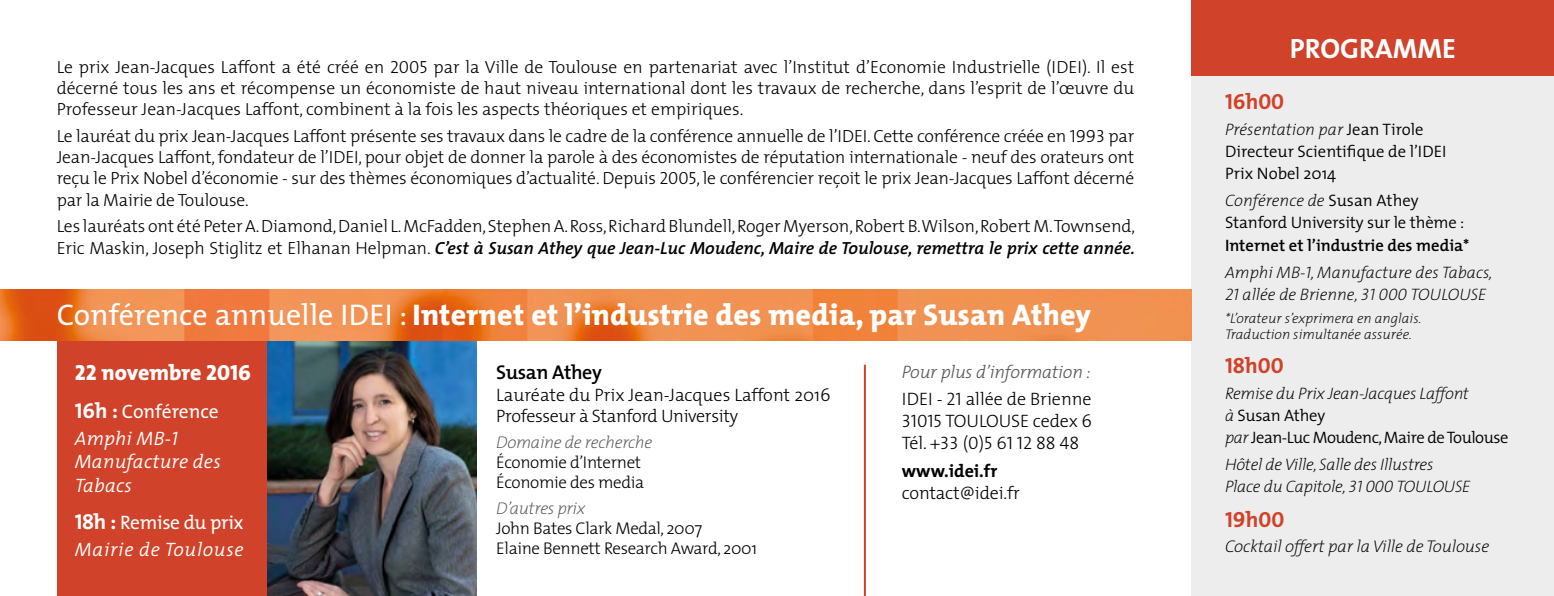
<style>
.page{position:relative;width:1554px;height:596px;background:#fff}
.page>*{position:absolute;margin:0;border:0;box-sizing:border-box;transform-origin:0 0}
.t1{font:800 30px "The Mix";letter-spacing:.005em;color:#fff}
.t2{font:28px "The Mix Bold Caps";color:#fff}
.t3{font:22px "The Mix Bold Caps";color:#d04229}
.t4{font:800 22px "The Mix";color:#fff}
.t5{font:600 20px "The Mix";letter-spacing:-.02em;color:#000}
.t6{font:italic 300 19.4px/27.2px "The Mix";letter-spacing:.035em;color:#fff}
.t7{font:19.4px/27.2px "The Mix";color:#fff}
.t8{font:italic 300 19.4px/23.4px "The Mix";letter-spacing:.01em;color:#fff}
.t9{font:300 18px/21.6px "The Mix";letter-spacing:-.01em;color:#000}
.t10{font:italic 300 18px/27.6px "The Mix";letter-spacing:-.01em;color:#575756}
.t11{font:18px "The Mix Light Caps";color:#000}
.t12{font:700 18px "The Mix";letter-spacing:.005em;color:#000}
.t13{font:300 17.6px/21.2px "The Mix";letter-spacing:-.005em;color:#000;text-align:justify}
.t14{font:300 17px/20px "The Mix";letter-spacing:-.02em;color:#000}
.t15{font:italic 200 17px "The Mix";letter-spacing:-.01em;color:#000}
.t16{font:italic 200 17px "The Mix";letter-spacing:-.02em;color:#575756}
.t17{font:300 16.6px/22px "The Mix";letter-spacing:-.01em;color:#000}
.t18{font:italic 200 16.6px/22px "The Mix";letter-spacing:-.015em;color:#000}
.t19{font:300 16.6px/22px "The Mix";letter-spacing:-.03em;color:#000}
.t20{font:600 16.6px/27.6px "The Mix";color:#000}
.t21{font:italic 200 14px/16px "The Mix";color:#000}
.s1{font-family:"The Mix Light Caps";font-weight:400}
.s2{font-weight:600;font-style:italic}
.s3{font-weight:400}
.s4{font-family:"The Mix Extra Bold Caps";font-weight:400}
.s5{font-family:"The Mix Bold Caps";font-size:21.6px}
.s6{font-weight:700;font-size:21.6px}
.s7{font-weight:300;font-style:italic}
.s8{font-family:"The Mix Semi Light Caps";font-style:italic}
.s9{font-family:"The Mix Bold Caps";font-weight:400;font-style:normal;font-size:21.6px}
.s10{font-weight:700;font-style:normal;font-size:21.6px}
.s11{font-weight:400;font-style:normal}
.s12{font-family:"The Mix Light Caps";font-weight:400;font-style:normal;color:#000}
.s13{font-style:normal;color:#000}
.s14{font-family:"The Mix";font-weight:300}
.s15{font-family:"The Mix";font-weight:700}
.s16{font-weight:200;font-style:italic}
.s17{font-family:"The Mix Extra Light Caps";font-weight:400;font-style:italic}
.s18{font-family:"The Mix Extra Light Caps";font-weight:400}
</style>
<div class="page">
<div style="left:1191px;top:10px;width:362px;height:585px;background:#ededed"></div>
<div style="left:1191px;top:0;width:362px;height:75px;background:#d04229"></div>
<img style="left:266px;top:340px;width:210px;height:255px">
<div style="left:57px;top:308px;width:209px;height:287px;background:#d04229"></div>
<hr style="left:864px;top:364px;width:2px;height:231px;background:#d04229">
<img style="left:0;top:289px;width:1191px;height:51px">
<p class="t13" style="left:57px;top:56px;width:1079px">Le prix Jean-Jacques Laffont a été créé en <span class="s1">2005</span> par la Ville de Toulouse en partenariat avec l’Institut d’Economie Industrielle (IDEI). Il est décerné tous les ans et récompense un économiste de haut niveau international dont les travaux de recherche, dans l’esprit de l’œuvre du Professeur Jean-Jacques Laffont, combinent à la fois les aspects théoriques et empiriques.</p>
<p class="t13" style="left:57px;top:125px;width:1079px">Le lauréat du prix Jean-Jacques Laffont présente ses travaux dans le cadre de la conférence annuelle de l’IDEI. Cette conférence créée en <span class="s1">1993</span> par Jean-Jacques Laffont, fondateur de l’IDEI, pour objet de donner la parole à des économistes de réputation internationale - neuf des orateurs ont reçu le Prix Nobel d’économie - sur des thèmes économiques d’actualité. Depuis <span class="s1">2005</span>, le conférencier reçoit le prix Jean-Jacques Laffont décerné par la Mairie de Toulouse.</p>
<p class="t13" style="left:57px;top:215px;width:1079px">Les lauréats ont été Peter A. Diamond, Daniel L. McFadden, Stephen A. Ross, Richard Blundell, Roger Myerson, Robert B. Wilson, Robert M. Townsend,<br>Eric Maskin, Joseph Stiglitz et Elhanan Helpman. <span class="s2">C’est à Susan Athey que Jean-Luc Moudenc, Maire de Toulouse, remettra le prix cette année.</span></p>
<h1 class="t1" style="left:57px;top:289px;width:1035px"><span class="s3">Conférence annuelle IDEI :</span> Internet et l’industrie des media, par Susan Athey</h1>
<p class="t4" style="left:75px;top:354px;width:178px"><span class="s4">22</span> novembre <span class="s4">2016</span></p>
<p class="t7" style="left:75px;top:396px;width:145px"><span class="s5">16</span><span class="s6">h :</span> Conférence<br><span class="s7">Amphi MB</span><span class="s8">-1</span></p>
<p class="t8" style="left:75px;top:449px;width:147px">Manufacture des<br>Tabacs</p>
<p class="t6" style="left:75px;top:508px;width:170px"><span class="s9">18</span><span class="s10">h</span> <span class="s9">:</span> <span class="s11">Remise du prix<br></span>Mairie de Toulouse</p>
<p class="t5" style="left:496px;top:355px;width:107px">Susan Athey</p>
<p class="t9" style="left:496px;top:383px;width:336px">Lauréate du Prix Jean-Jacques Laffont 2016<br>Professeur à Stanford University</p>
<p class="t16" style="left:496px;top:428px;width:158px">Domaine de recherche</p>
<p class="t14" style="left:496px;top:451px;width:149px">Économie d’Internet<br>Économie des media</p>
<p class="t16" style="left:496px;top:494px;width:91px">D’autres prix</p>
<p class="t14" style="left:496px;top:518px;width:262px">John Bates Clark Medal, 2007<br>Elaine Bennett Research Award, 2001</p>
<p class="t10" style="left:901px;top:357px;width:191px">Pour plus d’information :<br><span class="s12">IDEI</span> <span class="s13">-</span> <span class="s12">21</span> <span class="s13">allée de Brienne</span></p>
<p class="t9" style="left:901px;top:409px;width:192px"><span class="s1">31015</span> TOULOUSE cedex 6</p>
<p class="t11" style="left:901px;top:428px;width:179px"><span class="s14">Tél. +</span>33 (0)5 61 12 88 48</p>
<p class="t12" style="left:901px;top:455px;width:97px">www.idei.fr</p>
<p class="t9" style="left:901px;top:481px;width:120px">contact@idei.fr</p>
<h2 class="t2" style="left:1289px;top:25px;width:167px">PROGRAMME</h2>
<p class="t3" style="left:1225px;top:83px;width:61px">16<span class="s15">h</span>00</p>
<p class="t17" style="left:1225px;top:117px;width:223px"><span class="s16">Présentation par</span> Jean Tirole<br>Directeur Scientifique de l’IDEI<br>Prix Nobel 2014</p>
<p class="t17" style="left:1225px;top:189px;width:241px"><span class="s16">Conférence de</span> Susan Athey<br>Stanford University sur le thème :</p>
<p class="t20" style="left:1225px;top:230px;width:269px">Internet et l’industrie des media*<br><span class="s16">Amphi MB-</span><span class="s17">1</span><span class="s16">, Manufacture des Tabacs,</span></p>
<p class="t18" style="left:1225px;top:283px;width:263px"><span class="s18">21</span> allée de Brienne, <span class="s18">31 000</span> TOULOUSE</p>
<p class="t21" style="left:1225px;top:309px;width:198px">*L’orateur s’exprimera en anglais.<br>Traduction simultanée assurée.</p>
<p class="t3" style="left:1225px;top:347px;width:60px">18<span class="s15">h</span>00</p>
<p class="t19" style="left:1225px;top:381px;width:285px"><span class="s16">Remise du Prix Jean-Jacques Laffont<br>à</span> Susan Athey<br><span class="s16">par</span> Jean-Luc Moudenc, Maire de Toulouse</p>
<p class="t18" style="left:1225px;top:453px;width:247px">Hôtel de Ville, Salle des Illustres<br>Place du Capitole, <span class="s18">31 000</span> TOULOUSE</p>
<p class="t3" style="left:1225px;top:501px;width:61px">19<span class="s15">h</span>00</p>
<p class="t15" style="left:1225px;top:532px;width:266px">Cocktail offert par la Ville de Toulouse</p>
</div>
